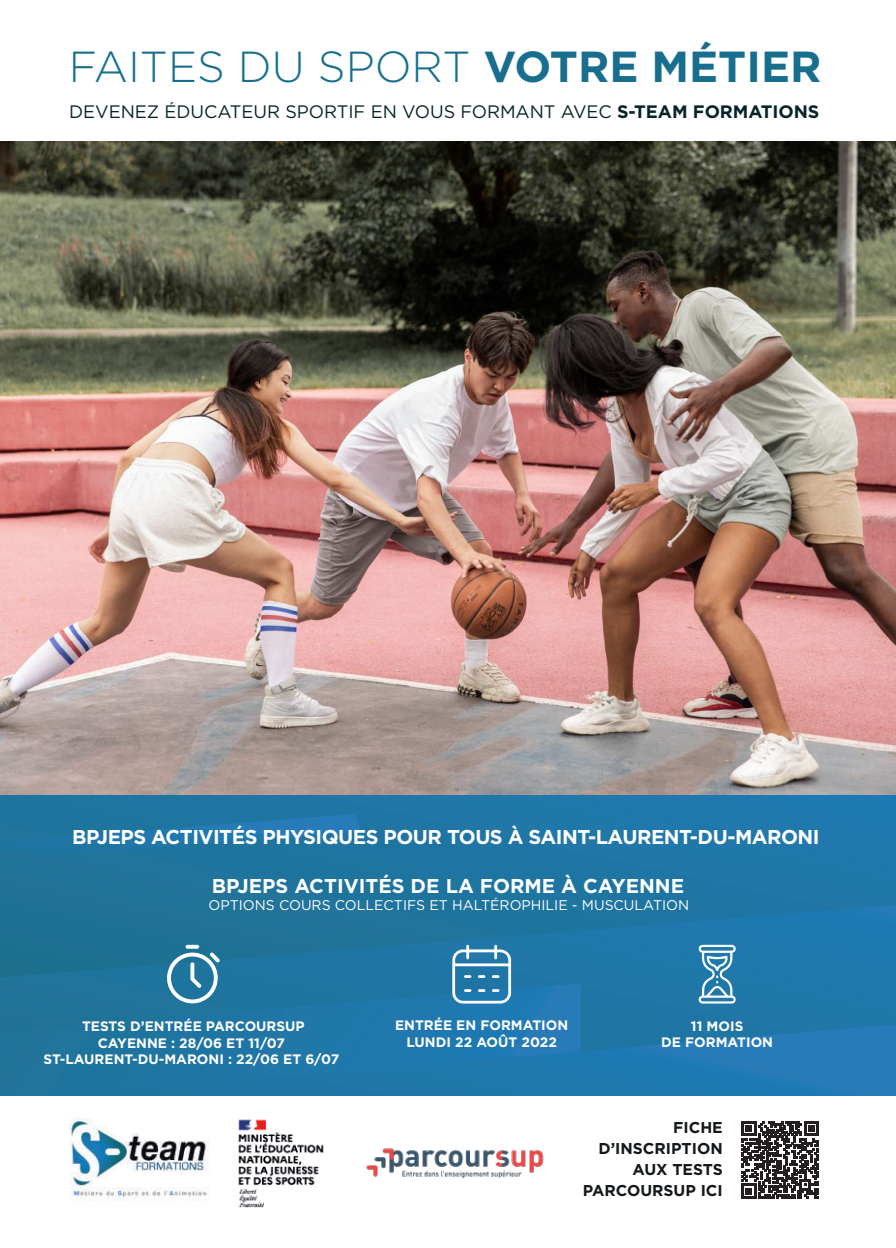
<style>
.page{position:relative;width:896px;height:1248px;background:#fff}
.page>*{position:absolute;margin:0;border:0;box-sizing:border-box;transform-origin:0 0}
.t1{font:300 43.4px "Gotham";color:#186f8d}
.t2{font:700 20px "Gotham";letter-spacing:-.025em;color:#fff}
.t3{font:700 20px "Gotham";color:#fff}
.t4{font:18px "Gotham";letter-spacing:-.005em;color:#092429}
.t5{font:700 15.6px/21px "Gotham";color:#14181b;text-align:right}
.t6{font:14px "Gotham";color:#fff}
.t7{font:700 13.6px/16.4px "Gotham";color:#fff;text-align:center}
.s1{font-weight:700}
</style>
<div class="page">
<svg style="left:0;top:794px;width:896px;height:111px;background:#2076a4"></svg>
<svg style="left:0;top:905px;width:896px;height:119px;background:#1f75a1"></svg>
<svg style="left:0;top:814px;width:360px;height:45px;background:#1f75a4"></svg>
<svg style="left:0;top:983px;width:581px;height:41px;background:#2075a3"></svg>
<svg style="left:0;top:1024px;width:896px;height:72px;background:#2077aa"></svg>
<img style="left:70px;top:1118px;width:139px;height:81px">
<img style="left:0;top:141px;width:896px;height:653px">
<img style="left:238px;top:1119px;width:86px;height:89px">
<svg style="left:166px;top:944px;width:54px;height:59px"></svg>
<svg style="left:452px;top:944px;width:59px;height:59px"></svg>
<svg style="left:698px;top:944px;width:38px;height:59px"></svg>
<svg style="left:741px;top:1121px;width:77px;height:77px"></svg>
<img style="left:366px;top:1148px;width:178px;height:31px">
<h1 class="t1" style="left:69px;top:40px;width:754px">FAITES DU SPORT <span class="s1">VOTRE MÉTIER</span></h1>
<h3 class="t4" style="left:69px;top:100px;width:751px">DEVENEZ ÉDUCATEUR SPORTIF EN VOUS FORMANT AVEC <span class="s1">S-TEAM FORMATIONS</span></h3>
<h2 class="t2" style="left:72px;top:825px;width:749px">BPJEPS ACTIVITÉS PHYSIQUES POUR TOUS À SAINT-LAURENT-DU-MARONI</h2>
<h2 class="t3" style="left:212px;top:874px;width:474px">BPJEPS ACTIVITÉS DE LA FORME À CAYENNE</h2>
<p class="t6" style="left:208px;top:895px;width:482px">OPTIONS COURS COLLECTIFS ET HALTÉROPHILIE - MUSCULATION</p>
<p class="t7" style="left:44px;top:1017px;width:297px">TESTS D’ENTRÉE PARCOURSUP<br>CAYENNE : 28/06 ET 11/07<br>ST-LAURENT-DU-MARONI : 22/06 ET 6/07</p>
<p class="t7" style="left:395px;top:1016px;width:175px">ENTRÉE EN FORMATION<br>LUNDI 22 AOÛT 2022</p>
<p class="t7" style="left:661px;top:1017px;width:113px">11 MOIS<br>DE FORMATION</p>
<p class="t5" style="left:583px;top:1115px;width:142px">FICHE<br>D’INSCRIPTION<br>AUX TESTS<br>PARCOURSUP ICI</p>
</div>
